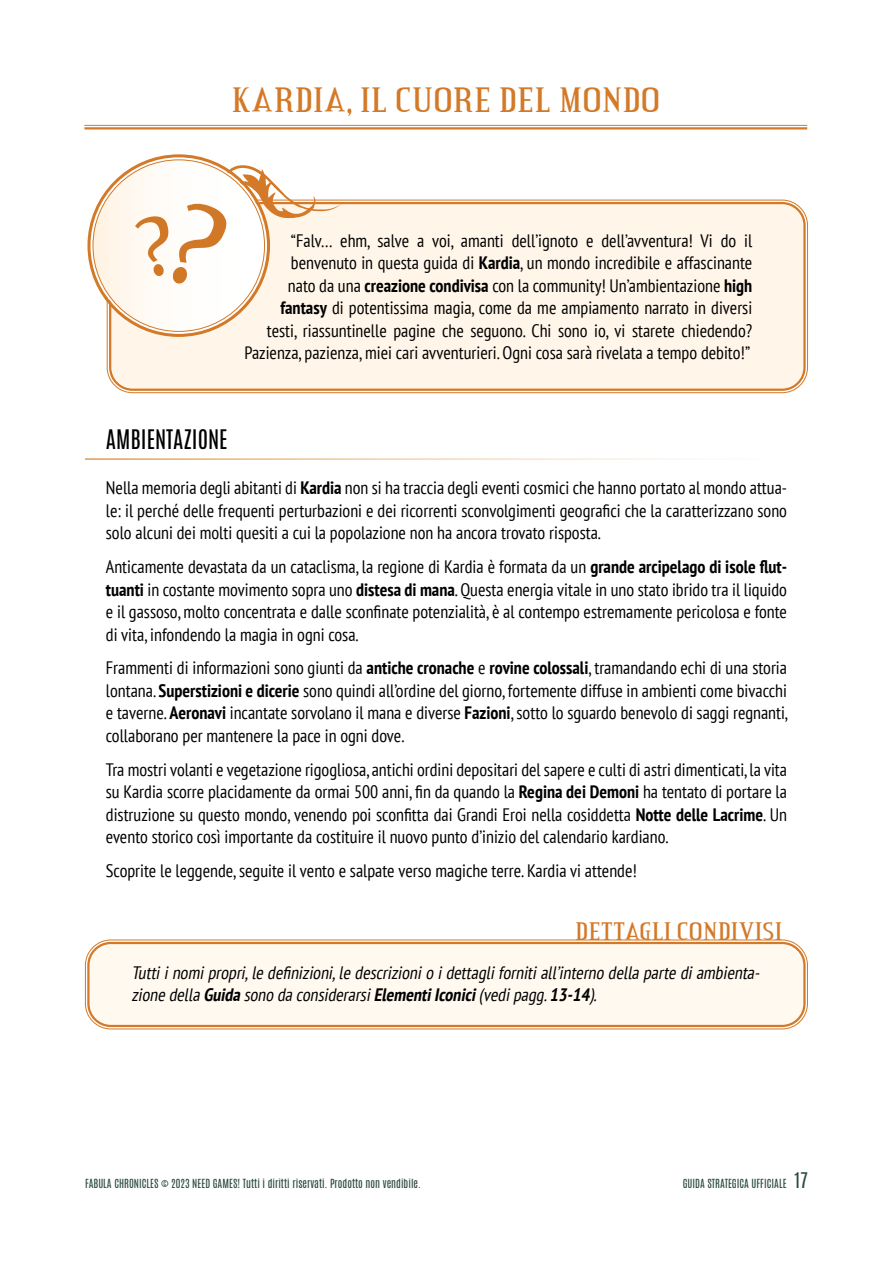
<style>
.page{position:relative;width:893px;height:1263px;background:#fff}
.page>*{position:absolute;margin:0;border:0;box-sizing:border-box;transform-origin:0 0}
.t1{font:37.5px "Credit Valley";letter-spacing:.005em;color:#d37928}
.t2{font:27px "Credit Valley";letter-spacing:.005em;color:#d37928}
.t3{font:22.5px "Antonio";color:#000}
.t4{font:condensed 18px/22.5px "PT Sans";color:#000;text-align:justify}
.t5{font:italic condensed 18px/22.5px "PT Sans";color:#000}
.t6{font:10.5px "Antonio";color:#2b4a42}
.s1{font-weight:700}
.s2{font-size:18px}
</style>
<div class="page">
<hr style="left:84px;top:125px;width:723px;height:1px;background:#d37928">
<hr style="left:84px;top:127px;width:723px;height:2px;background:#d37928">
<div style="left:110px;top:203px;width:694px;height:187px;background:#fff6e9;border-radius:22px"></div>
<div style="left:109px;top:202px;width:697px;height:189px;border:2px solid #d37928;border-radius:22px"></div>
<svg style="left:91px;top:158px;width:176px;height:176px"></svg>
<svg style="left:93px;top:160px;width:172px;height:171px"></svg>
<div style="left:88px;top:943px;width:716px;height:83px;background:#fff9f0;border-radius:22px"></div>
<div style="left:85px;top:940px;width:723px;height:89px;border:1px solid #d37928;border-radius:25px"></div>
<div style="left:87px;top:942px;width:719px;height:85px;border:2px solid #d37928;border-radius:22px"></div>
<svg style="left:134px;top:165px;width:207px;height:127px"></svg>
<h1 class="t1" style="left:231px;top:82px;width:430px">KARDIA, IL CUORE DEL MONDO</h1>
<p class="t4" style="left:244px;top:229px;width:509px;text-align:right">“Falv… ehm, salve a voi, amanti dell’ignoto e dell’avventura! Vi do il benvenuto in questa guida di <span class="s1">Kardia</span>, un mondo incredibile e affascinante<br>nato da una <span class="s1">creazione condivisa</span> con la community! Un’ambientazione <span class="s1">high fantasy</span> di potentissima magia, come da me ampiamento narrato in diversi<br>testi, riassuntinelle pagine che seguono. Chi sono io, vi starete chiedendo?<br>Pazienza, pazienza, miei cari avventurieri. Ogni cosa sarà rivelata a tempo debito!”</p>
<p class="t3" style="left:106px;top:423px;width:123px">AMBIENTAZIONE</p>
<p class="t4" style="left:106px;top:476px;width:683px">Nella memoria degli abitanti di <span class="s1">Kardia</span> non si ha traccia degli eventi cosmici che hanno portato al mondo attua&shy;le: il perché delle frequenti perturbazioni e dei ricorrenti sconvolgimenti geografici che la caratterizzano sono solo alcuni dei molti quesiti a cui la popolazione non ha ancora trovato risposta.</p>
<p class="t4" style="left:106px;top:555px;width:683px">Anticamente devastata da un cataclisma, la regione di Kardia è formata da un <span class="s1">grande arcipelago di isole flut&shy;tuanti</span> in costante movimento sopra uno <span class="s1">distesa di mana</span>. Questa energia vitale in uno stato ibrido tra il liquido e il gassoso, molto concentrata e dalle sconfinate potenzialità, è al contempo estremamente pericolosa e fonte di vita, infondendo la magia in ogni cosa.</p>
<p class="t4" style="left:106px;top:656px;width:684px">Frammenti di informazioni sono giunti da <span class="s1">antiche cronache</span> e <span class="s1">rovine colossali</span>, tramandando echi di una storia lontana. <span class="s1">Superstizioni e dicerie</span> sono quindi all’ordine del giorno, fortemente diffuse in ambienti come bivacchi e taverne. <span class="s1">Aeronavi</span> incantate sorvolano il mana e diverse <span class="s1">Fazioni</span>, sotto lo sguardo benevolo di saggi regnanti, collaborano per mantenere la pace in ogni dove.</p>
<p class="t4" style="left:106px;top:758px;width:683px">Tra mostri volanti e vegetazione rigogliosa, antichi ordini depositari del sapere e culti di astri dimenticati, la vita su Kardia scorre placidamente da ormai 500 anni, fin da quando la <span class="s1">Regina dei Demoni</span> ha tentato di portare la distruzione su questo mondo, venendo poi sconfitta dai Grandi Eroi nella cosiddetta <span class="s1">Notte delle Lacrime</span>. Un evento storico così importante da costituire il nuovo punto d’inizio del calendario kardiano.</p>
<p class="t4" style="left:106px;top:859px;width:533px">Scoprite le leggende, seguite il vento e salpate verso magiche terre. Kardia vi attende!</p>
<h2 class="t2" style="left:575px;top:918px;width:209px">DETTAGLI CONDIVISI</h2>
<p class="t5" style="left:131px;top:961px;width:633px">Tuttiinomipropri,le definizioni,le descrizionio idettaglifornitiall’interno dellaparte diambienta&shy;zione della<span class="s1">Guida</span>sono daconsiderarsi<span class="s1">ElementiIconici</span>(vedipagg.<span class="s1">13-14</span>).</p>
<p class="t6" style="left:85px;top:1176px;width:337px">FABULA CHRONICLES © 2023 NEED GAMES! Tutti i diritti riservati. Prodotto non vendibile.</p>
<p class="t6" style="left:683px;top:1176px;width:127px">GUIDA STRATEGICA UFFICIALE <span class="s2">17</span></p>
</div>
